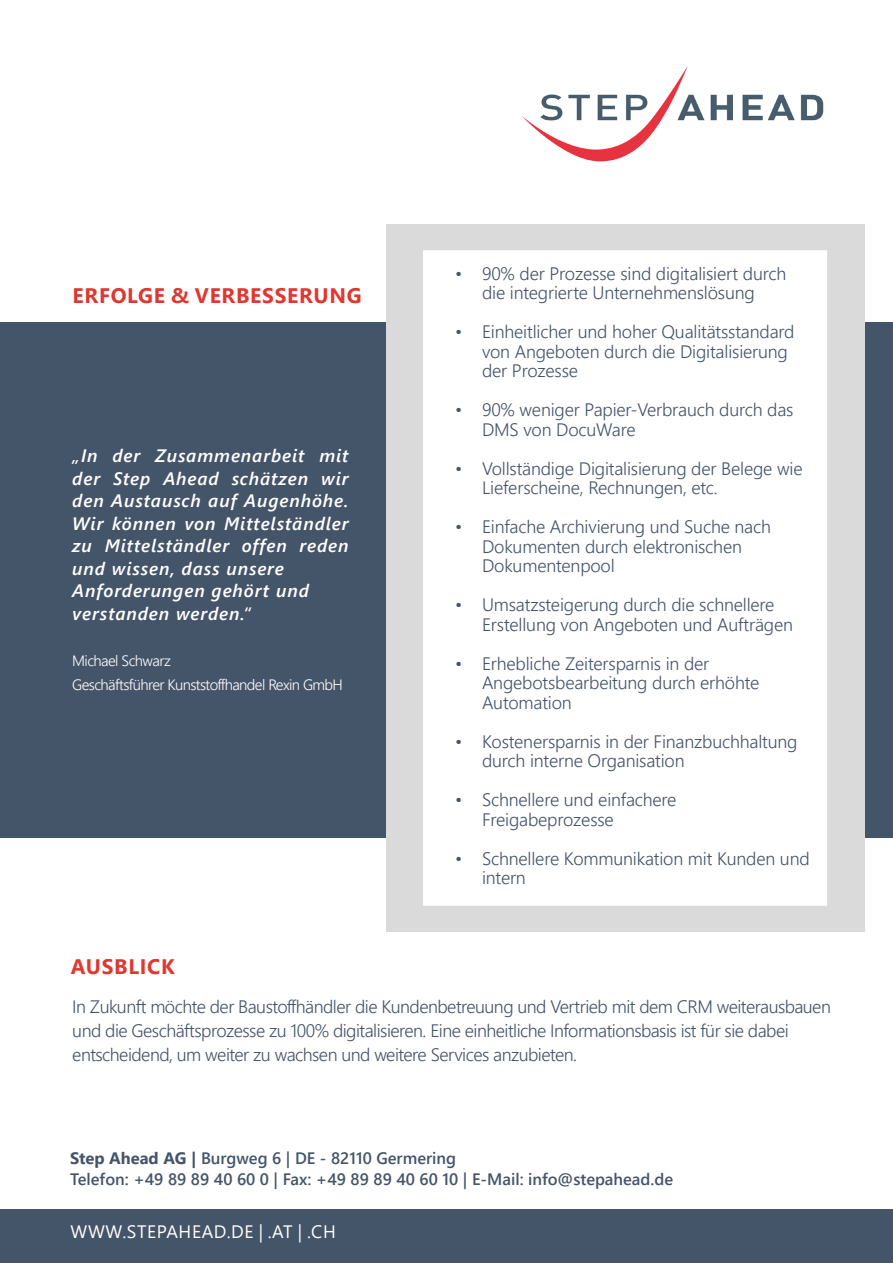
<style>
.page{position:relative;width:893px;height:1263px;background:#fff}
.page>*{position:absolute;margin:0;border:0;box-sizing:border-box;transform-origin:0 0}
.t1{font:700 21px "Segoe UI";letter-spacing:.035em;color:#de3831}
.t2{font:300 18px/19.5px "Segoe UI";letter-spacing:-.01em;color:#445469}
.t3{font:300 18px/24px "Segoe UI";letter-spacing:-.03em;color:#445469}
.t4{font:italic 600 18px/22.5px "Segoe UI";letter-spacing:.05em;color:#fff;text-align:justify}
.t5{font:18px "Segoe UI";letter-spacing:.035em;color:#fff}
.t6{font:600 16.5px "Segoe UI";color:#445469}
.t7{font:300 15px/24px "Segoe UI";letter-spacing:-.04em;color:#fff}
.s1{font-weight:700}
</style>
<div class="page">
<div style="left:0;top:322px;width:893px;height:516px;background:#445469"></div>
<div style="left:0;top:1209px;width:893px;height:54px;background:#445469"></div>
<img style="left:522px;top:66px;width:302px;height:96px">
<div style="left:386px;top:225px;width:478px;height:707px;background:#dadada"></div>
<div style="left:431px;top:258px;width:388px;height:639px;background:#fff"></div>
<div style="left:423px;top:250px;width:404px;height:656px;border:16px solid #fff"></div>
<p class="t1" style="left:73px;top:276px;width:291px">ERFOLGE &amp; VERBESSERUNG</p>
<p class="t4" style="left:72px;top:443px;width:278px">„In der Zusammenarbeit mit der Step Ahead schätzen wir den Austausch auf Augenhöhe.<br>Wir können von Mittelständler zu Mittelständler offen reden und wissen, dass unsere</p>
<p class="t4" style="left:72px;top:578px;width:238px">Anforderungen gehört und</p>
<p class="t4" style="left:72px;top:600px;width:180px">verstanden werden.“</p>
<p class="t7" style="left:72px;top:647px;width:272px">Michael Schwarz<br>Geschäftsführer Kunststoffhandel Rexin GmbH</p>
<p class="t2" style="left:455px;top:262px;width:333px;text-align:center">• 90% der Prozesse sind digitalisiert durch die integrierte Unternehmenslösung</p>
<p class="t2" style="left:482px;top:320px;width:314px;text-indent:-27px">• Einheitlicher und hoher Qualitätsstandard von Angeboten durch die Digitalisierung der Prozesse</p>
<p class="t2" style="left:482px;top:398px;width:313px;text-indent:-27px">• 90% weniger Papier-Verbrauch durch das<br>DMS von DocuWare</p>
<p class="t2" style="left:482px;top:457px;width:322px;text-indent:-27px">• Vollständige Digitalisierung der Belege wie<br>Lieferscheine, Rechnungen, etc.</p>
<p class="t2" style="left:455px;top:515px;width:317px;text-align:center">• Einfache Archivierung und Suche nach<br>Dokumenten durch elektronischen</p>
<p class="t2" style="left:482px;top:554px;width:134px">Dokumentenpool</p>
<p class="t2" style="left:482px;top:593px;width:312px;text-indent:-27px">• Umsatzsteigerung durch die schnellere<br>Erstellung von Angeboten und Aufträgen</p>
<p class="t2" style="left:482px;top:652px;width:279px;text-indent:-27px">• Erhebliche Zeitersparnis in der<br>Angebotsbearbeitung durch erhöhte<br>Automation</p>
<p class="t2" style="left:482px;top:730px;width:317px;text-indent:-27px">• Kostenersparnis in der Finanzbuchhaltung durch interne Organisation</p>
<p class="t2" style="left:482px;top:788px;width:196px;text-indent:-27px">• Schnellere und einfachere<br>Freigabeprozesse</p>
<p class="t2" style="left:482px;top:847px;width:329px;text-indent:-27px">• Schnellere Kommunikation mit Kunden und intern</p>
<p class="t1" style="left:71px;top:947px;width:106px">AUSBLICK</p>
<p class="t3" style="left:72px;top:992px;width:760px">In Zukunft möchte der Baustoffhändler die Kundenbetreuung und Vertrieb mit dem CRM weiterausbauen und die Geschäftsprozesse zu 100% digitalisieren. Eine einheitliche Informationsbasis ist für sie dabei</p>
<p class="t3" style="left:72px;top:1040px;width:506px">entscheidend, um weiter zu wachsen und weitere Services anzubieten.</p>
<p class="t6" style="left:70px;top:1143px;width:387px"><span class="s1">Step Ahead AG |</span> Burgweg 6 | DE - 82110 Germering</p>
<p class="t6" style="left:70px;top:1164px;width:604px">Telefon: +49 89 89 40 60 0 | Fax: +49 89 89 40 60 10 | E-Mail: info@stepahead.de</p>
<p class="t5" style="left:71px;top:1214px;width:267px">WWW.STEPAHEAD.DE | .AT | .CH</p>
</div>
